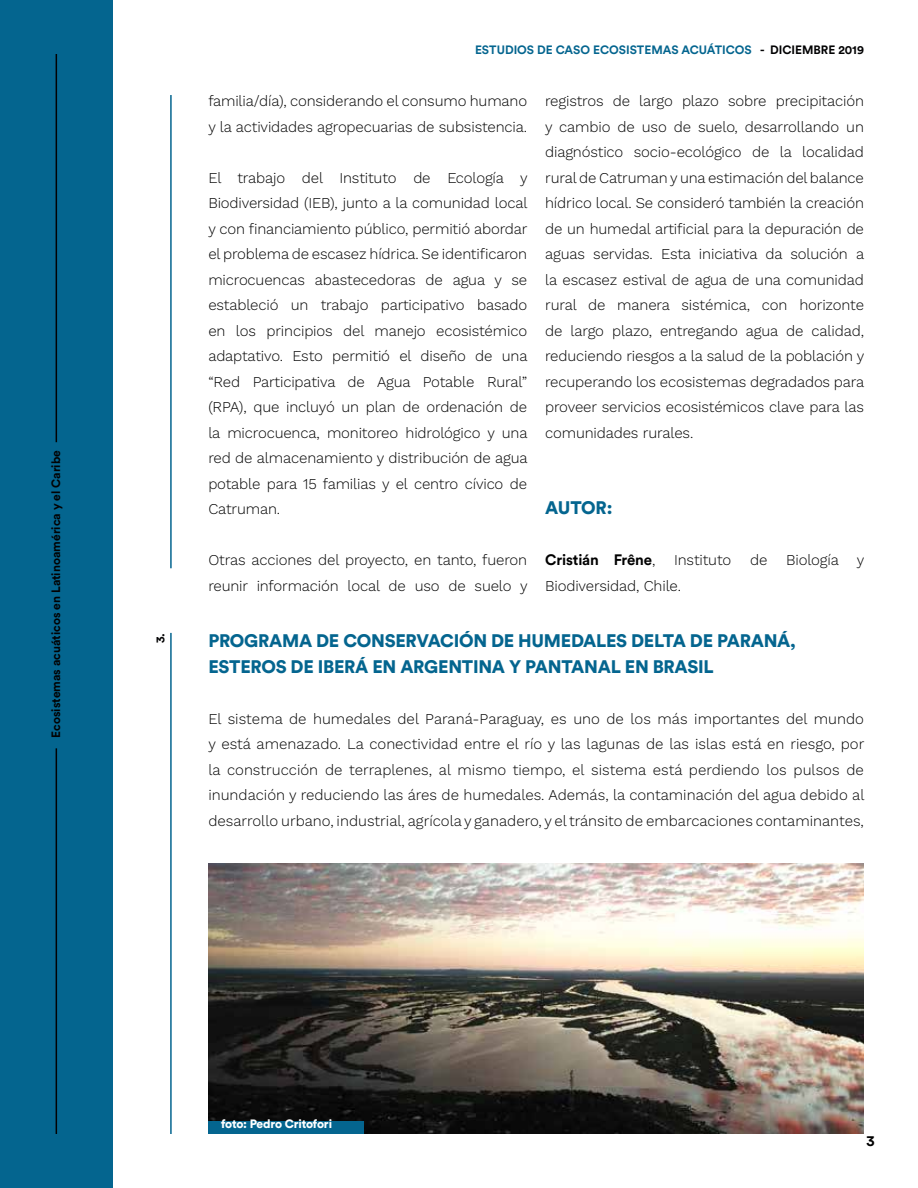
<style>
.page{position:relative;width:918px;height:1188px;background:#fff}
.page>*{position:absolute;margin:0;border:0;box-sizing:border-box;transform-origin:0 0}
.t1{font:900 18px/25.5px "Circular Std";letter-spacing:-.015em;color:#04658f}
.t2{font:300 15px/25.5px "Work Sans";letter-spacing:-.01em;color:#000}
.t3{font:700 15px "Circular Std";color:#000}
.t4{font:700 12px "Circular Std";color:#04658f}
.t5{font:700 12px "Circular Std";color:#020203}
.t6{font:900 12px "Circular Std";letter-spacing:-.015em;color:#fff}
.s1{color:#020203}
.s2{font-family:"Circular Std";font-weight:700}
</style>
<div class="page">
<hr style="left:170px;top:95px;width:2px;height:473px;background:#04658f">
<div style="left:0;top:0;width:113px;height:1188px;background:#04658f"></div>
<hr style="left:56px;top:54px;width:1px;height:388px;background:#020203">
<hr style="left:56px;top:748px;width:1px;height:386px;background:#020203">
<hr style="left:170px;top:633px;width:2px;height:501px;background:#04658f">
<img style="left:208px;top:863px;width:656px;height:271px">
<div style="left:208px;top:1122px;width:156px;height:12px;background:#04658f"></div>
<p class="t5" style="left:48px;top:738px;width:289px;rotate:-90deg">Ecosistemas acuáticos en Latinoamérica y el Caribe</p>
<p class="t5" style="left:152px;top:643px;width:12px;rotate:-90deg">3.</p>
<p class="t4" style="left:475px;top:42px;width:390px">ESTUDIOS DE CASO ECOSISTEMAS ACUÁTICOS <span class="s1">- DICIEMBRE 2019</span></p>
<p class="t2" style="left:208px;top:88px;width:320px">familia/día), considerando el consumo humano y la actividades agropecuarias de subsistencia.</p>
<p class="t2" style="left:208px;top:165px;width:321px;text-align:justify">El trabajo del Instituto de Ecología y Biodiversidad (IEB), junto a la comunidad local y con financiamiento público, permitió abordar el problema de escasez hídrica. Se identificaron microcuencas abastecedoras de agua y se estableció un trabajo participativo basado en los principios del manejo ecosistémico adaptativo. Esto permitió el diseño de una “Red Participativa de Agua Potable Rural” (RPA), que incluyó un plan de ordenación de la microcuenca, monitoreo hidrológico y una red de almacenamiento y distribución de agua potable para 15 familias y el centro cívico de Catruman.</p>
<p class="t2" style="left:208px;top:547px;width:321px">Otras acciones del proyecto, en tanto, fueron reunir información local de uso de suelo y</p>
<p class="t2" style="left:545px;top:88px;width:321px;text-align:justify">registros de largo plazo sobre precipitación y cambio de uso de suelo, desarrollando un diagnóstico socio-ecológico de la localidad rural de Catruman y una estimación del balance hídrico local. Se consideró también la creación de un humedal artificial para la depuración de aguas servidas. Esta iniciativa da solución a la escasez estival de agua de una comunidad rural de manera sistémica, con horizonte de largo plazo, entregando agua de calidad, reduciendo riesgos a la salud de la población y recuperando los ecosistemas degradados para proveer servicios ecosistémicos clave para las comunidades rurales.</p>
<p class="t1" style="left:545px;top:495px;width:69px">AUTOR:</p>
<p class="t2" style="left:545px;top:547px;width:321px"><span class="s2">Cristián Frêne</span>, Instituto de Biología y<br>Biodiversidad, Chile.</p>
<p class="t1" style="left:208px;top:628px;width:589px">PROGRAMA DE CONSERVACIÓN DE HUMEDALES DELTA DE PARANÁ,<br>ESTEROS DE IBERÁ EN ARGENTINA Y PANTANAL EN BRASIL</p>
<p class="t2" style="left:208px;top:706px;width:658px;text-align:justify">El sistema de humedales del Paraná-Paraguay, es uno de los más importantes del mundo y está amenazado. La conectividad entre el río y las lagunas de las islas está en riesgo, por la construcción de terraplenes, al mismo tiempo, el sistema está perdiendo los pulsos de inundación y reduciendo las áres de humedales. Además, la contaminación del agua debido al desarrollo urbano, industrial, agrícola y ganadero, y el tránsito de embarcaciones contaminantes,</p>
<p class="t6" style="left:221px;top:1116px;width:113px">foto: Pedro Critofori</p>
<p class="t3" style="left:866px;top:1131px;width:10px">3</p>
</div>
